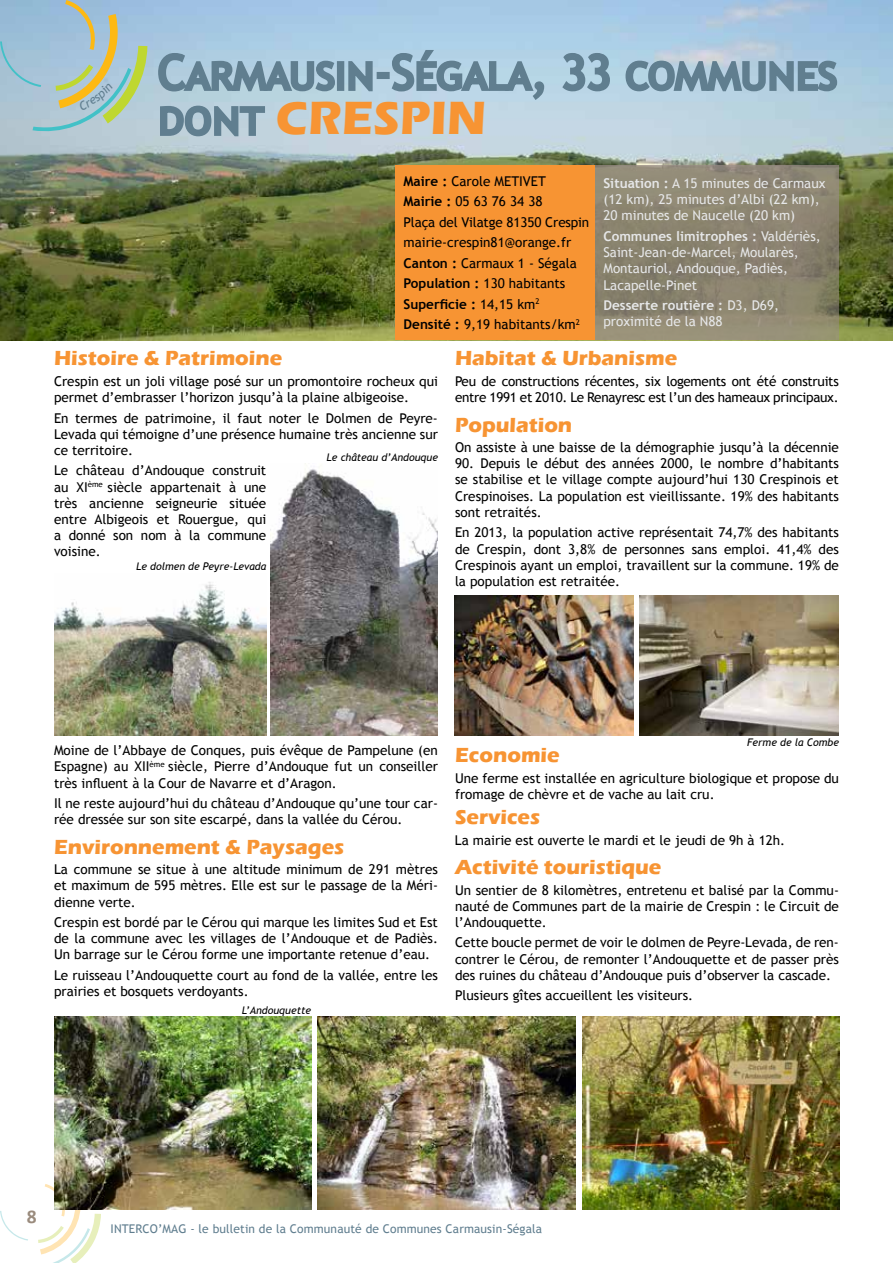
<style>
.page{position:relative;width:893px;height:1263px;background:#fff}
.page>*{position:absolute;margin:0;border:0;box-sizing:border-box;transform-origin:0 0}
.t1{font:48px "Trebuchet MS";letter-spacing:-.01em;color:#607e8f}
.t2{font:700 48px "Eras ITC";color:#f79433}
.t3{font:700 21px "Eras ITC";color:#f79433}
.t4{font:700 19.5px "Calibri";color:#9a8b7d}
.t5{font:13.5px/16.2px "Trebuchet MS";color:#000;text-align:justify}
.t6{font:13.5px/16.2px "Trebuchet MS";color:#e6e7e8}
.t7{font:13.5px/16.2px "Trebuchet MS";letter-spacing:-.02em;color:#000}
.t8{font:12px "Trebuchet MS";letter-spacing:.01em;color:#607e8f}
.t9{font:italic 10.5px "Trebuchet MS";color:#000}
.s1{font-family:"Trebuchet MS";font-weight:400;color:#607e8f}
.s2{font-weight:700}
</style>
<div class="page">
<svg style="left:0;top:1184px;width:101px;height:79px"></svg>
<img style="left:0;top:0;width:893px;height:340px">
<div style="left:395px;top:165px;width:200px;height:175px;background:#f79433"></div>
<svg style="left:157px;top:51px;width:180px;height:43px;background:#94b1c2"></svg>
<div style="left:337px;top:61px;width:7px;height:30px;border:3px solid #607e8f"></div>
<svg style="left:347px;top:60px;width:27px;height:33px"></svg>
<div style="left:377px;top:72px;width:13px;height:7px;border:3px solid #607e8f"></div>
<svg style="left:390px;top:47px;width:156px;height:55px;background:#9ebcce"></svg>
<svg style="left:560px;top:51px;width:52px;height:42px;background:#95b4c5"></svg>
<svg style="left:624px;top:59px;width:215px;height:34px;background:#8da9bb"></svg>
<svg style="left:158px;top:104px;width:109px;height:34px;background:#95adba"></svg>
<svg style="left:595px;top:165px;width:244px;height:175px;background:#8c8570"></svg>
<img style="left:583px;top:1016px;width:256px;height:193px">
<img style="left:270px;top:469px;width:168px;height:267px">
<img style="left:54px;top:582px;width:212px;height:154px">
<img style="left:54px;top:1016px;width:257px;height:193px">
<img style="left:455px;top:595px;width:179px;height:141px">
<img style="left:639px;top:595px;width:200px;height:141px">
<img style="left:318px;top:1016px;width:257px;height:193px">
<svg style="left:0;top:0;width:147px;height:134px;background:#a9c3c3"></svg>
<h1 class="t1" style="left:158px;top:42px;width:681px">Carmausin-Ségala, 33 communes</h1>
<h1 class="t2" style="left:158px;top:91px;width:214px"><span class="s1">dont</span> Cresp</h1>
<h1 class="t2" style="left:430px;top:91px;width:57px">in</h1>
<p class="t5" style="left:404px;top:171px;width:187px;line-height:20.4px;text-align:left"><span class="s2">Maire :</span> Carole METIVET<br><span class="s2">Mairie :</span> 05 63 76 34 38<br>Plaça del Vilatge 81350 Crespin mairie-crespin81@orange.fr<br><span class="s2">Canton :</span> Carmaux 1 - Ségala<br><span class="s2">Population :</span> 130 habitants<br><span class="s2">Superficie :</span> 14,15 km<sup>2<br></sup><span class="s2">Densité :</span> 9,19 habitants/km<sup>2</sup></p>
<p class="t6" style="left:603px;top:175px;width:224px"><span class="s2">Situation :</span> A 15 minutes de Carmaux (12 km), 25 minutes d’Albi (22 km),<br>20 minutes de Naucelle (20 km)</p>
<p class="t6" style="left:603px;top:228px;width:219px"><span class="s2">Communes limitrophes :</span> Valdériès,<br>Saint-Jean-de-Marcel, Moularès,<br>Montauriol, Andouque, Padiès,<br>Lacapelle-Pinet</p>
<p class="t6" style="left:603px;top:297px;width:177px"><span class="s2">Desserte routière :</span> D3, D69, proximité de la N88</p>
<h2 class="t3" style="left:54px;top:346px;width:230px">Histoire &amp; Patrimoine</h2>
<p class="t5" style="left:54px;top:373px;width:385px">Crespin est un joli village posé sur un promontoire rocheux qui permet d’embrasser l’horizon jusqu’à la plaine albigeoise.</p>
<p class="t5" style="left:54px;top:410px;width:385px">En termes de patrimoine, il faut noter le Dolmen de Peyre-Levada qui témoigne d’une présence humaine très ancienne sur ce territoire.</p>
<p class="t5" style="left:54px;top:462px;width:214px">Le château d’Andouque construit au XI<sup>ème</sup> siècle appartenait à une très ancienne seigneurie située entre Albigeois et Rouergue, qui a donné son nom à la commune voisine.</p>
<p class="t9" style="left:327px;top:451px;width:113px">Le château d’Andouque</p>
<p class="t9" style="left:136px;top:560px;width:132px">Le dolmen de Peyre-Levada</p>
<h2 class="t3" style="left:455px;top:346px;width:224px">Habitat &amp; Urbanisme</h2>
<p class="t7" style="left:455px;top:373px;width:385px">Peu de constructions récentes, six logements ont été construits entre 1991 et 2010. Le Renayresc est l’un des hameaux principaux.</p>
<h2 class="t3" style="left:455px;top:412px;width:119px">Population</h2>
<p class="t5" style="left:455px;top:439px;width:385px">On assiste à une baisse de la démographie jusqu’à la décennie</p>
<p class="t5" style="left:455px;top:455px;width:385px">90. Depuis le début des années 2000, le nombre d’habitants se stabilise et le village compte aujourd’hui 130 Crespinois et Crespinoises. La population est vieillissante. 19% des habitants sont retraités.</p>
<p class="t5" style="left:455px;top:524px;width:385px">En 2013, la population active représentait 74,7% des habitants de Crespin, dont 3,8% de personnes sans emploi. 41,4% des Crespinois ayant un emploi, travaillent sur la commune. 19% de la population est retraitée.</p>
<p class="t5" style="left:54px;top:742px;width:385px">Moine de l’Abbaye de Conques, puis évêque de Pampelune (en Espagne) au XII<sup>ème</sup> siècle, Pierre d’Andouque fut un conseiller très influent à la Cour de Navarre et d’Aragon.</p>
<p class="t5" style="left:54px;top:795px;width:385px">Il ne reste aujourd’hui du château d’Andouque qu’une tour car&shy;rée dressée sur son site escarpé, dans la vallée du Cérou.</p>
<h2 class="t3" style="left:54px;top:835px;width:292px">Environnement &amp; Paysages</h2>
<p class="t5" style="left:54px;top:861px;width:385px">La commune se situe à une altitude minimum de 291 mètres et maximum de 595 mètres. Elle est sur le passage de la Méri&shy;dienne verte.</p>
<p class="t5" style="left:54px;top:914px;width:385px">Crespin est bordé par le Cérou qui marque les limites Sud et Est de la commune avec les villages de l’Andouque et de Padiès.<br>Un barrage sur le Cérou forme une importante retenue d’eau.</p>
<p class="t5" style="left:54px;top:967px;width:385px">Le ruisseau l’Andouquette court au fond de la vallée, entre les prairies et bosquets verdoyants.</p>
<p class="t9" style="left:242px;top:1003px;width:71px">L’Andouquette</p>
<p class="t9" style="left:747px;top:736px;width:93px">Ferme de la Combe</p>
<h2 class="t3" style="left:455px;top:743px;width:106px">Economie</h2>
<p class="t5" style="left:455px;top:770px;width:385px">Une ferme est installée en agriculture biologique et propose du fromage de chèvre et de vache au lait cru.</p>
<h2 class="t3" style="left:455px;top:805px;width:87px">Services</h2>
<p class="t5" style="left:455px;top:832px;width:332px">La mairie est ouverte le mardi et le jeudi de 9h à 12h.</p>
<h2 class="t3" style="left:455px;top:855px;width:208px">Activité touristique</h2>
<p class="t5" style="left:455px;top:881px;width:385px">Un sentier de 8 kilomètres, entretenu et balisé par la Commu&shy;nauté de Communes part de la mairie de Crespin : le Circuit de l’Andouquette.</p>
<p class="t5" style="left:455px;top:934px;width:385px">Cette boucle permet de voir le dolmen de Peyre-Levada, de ren&shy;contrer le Cérou, de remonter l’Andouquette et de passer près des ruines du château d’Andouque puis d’observer la cascade.</p>
<p class="t5" style="left:455px;top:987px;width:240px">Plusieurs gîtes accueillent les visiteurs.</p>
<h3 class="t4" style="left:27px;top:1203px;width:11px">8</h3>
<p class="t8" style="left:111px;top:1221px;width:433px">INTERCO’MAG - le bulletin de la Communauté de Communes Carmausin-Ségala</p>
</div>
